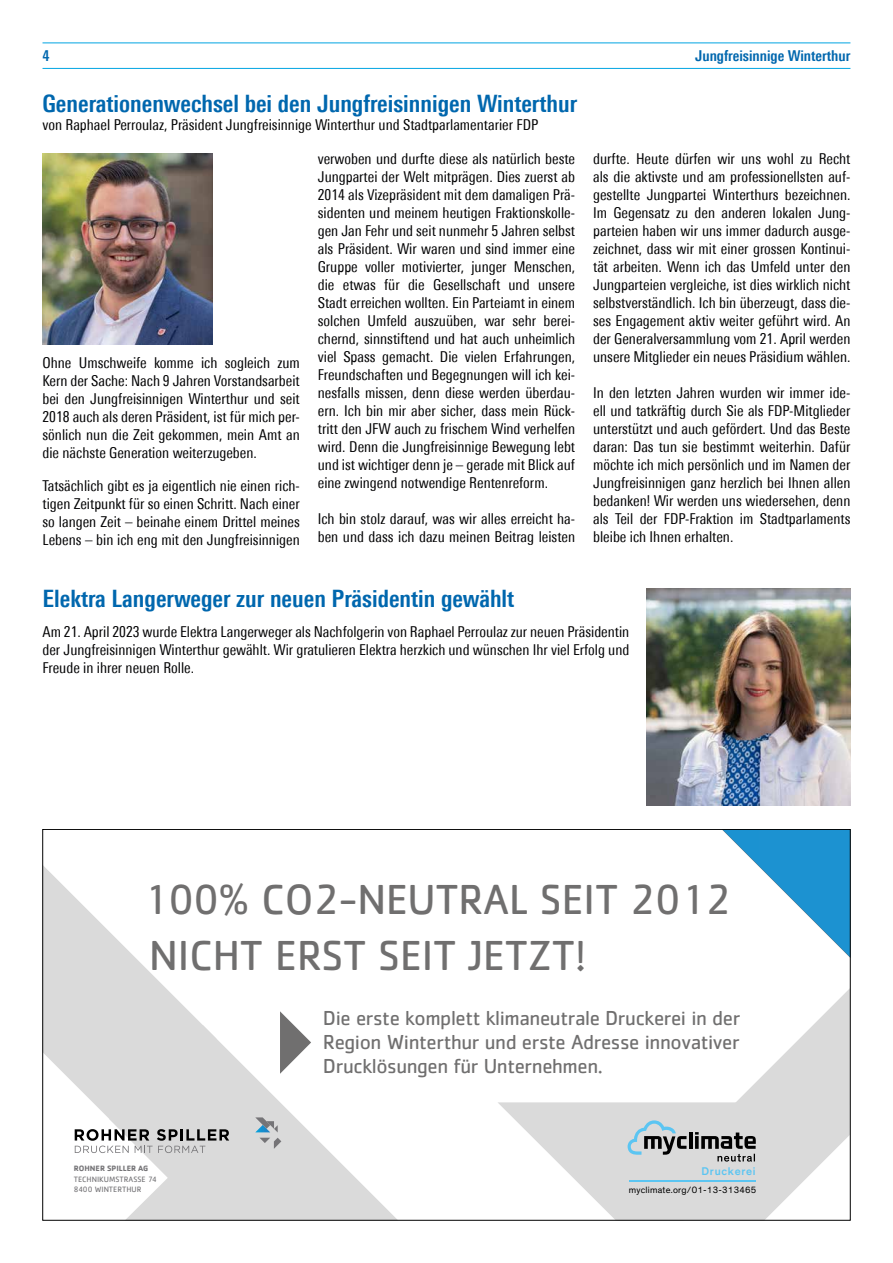
<style>
.page{position:relative;width:893px;height:1263px;background:#fff}
.page>*{position:absolute;margin:0;border:0;box-sizing:border-box;transform-origin:0 0}
.t1{font:43.5px/55.5px "Cachet Std";letter-spacing:-.01em;color:#706f6f}
.t2{font:700 condensed 24px "Univers Next Pro";color:#0067ae}
.t3{font:21px/24px "Cachet Std";letter-spacing:-.02em;color:#706f6f;text-align:justify}
.t4{font:condensed 15px/18px "Univers Next Pro";color:#020203;text-align:justify}
.t5{font:condensed 15px "Univers Next Pro";color:#000}
.t6{font:700 condensed 15px "Univers Next Pro";color:#0067ae}
.t7{font:500 11.4px "d 10878+Theinhardt";letter-spacing:.06em;color:#5bc5f2}
.t8{font:9.3px "e 4 ea 5 b+Theinhardt";letter-spacing:.025em;color:#000}
.t9{font:8.1px/10.4px "Cachet Std";color:#757477}
.t10{font:700 8.1px "Cachet Std";color:#757477}
</style>
<div class="page">
<hr style="left:43px;top:43px;width:807px;height:1px;background:#00a4e2">
<hr style="left:43px;top:68px;width:807px;height:1px;background:#00a4e2">
<img style="left:43px;top:153px;width:170px;height:191px">
<svg style="left:736px;top:990px;width:112px;height:193px;fill:#dadada"></svg>
<svg style="left:216px;top:1038px;width:180px;height:180px;fill:#dadada"></svg>
<svg style="left:45px;top:867px;width:171px;height:351px;fill:#dadada"></svg>
<svg style="left:259px;top:1138px;width:22px;height:11px"></svg>
<svg style="left:75px;top:1129px;width:154px;height:24px"></svg>
<svg style="left:255px;top:1117px;width:23px;height:15px"></svg>
<svg style="left:723px;top:831px;width:125px;height:125px"></svg>
<svg style="left:498px;top:1102px;width:303px;height:116px"></svg>
<svg style="left:280px;top:1011px;width:31px;height:63px"></svg>
<img style="left:646px;top:589px;width:204px;height:216px">
<p class="t6" style="left:43px;top:47px;width:9px">4</p>
<p class="t6" style="left:695px;top:47px;width:157px">Jungfreisinnige Winterthur</p>
<h2 class="t2" style="left:43px;top:89px;width:536px">Generationenwechsel bei den Jungfreisinnigen Winterthur</h2>
<p class="t5" style="left:43px;top:116px;width:497px">von Raphael Perroulaz, Präsident Jungfreisinnige Winterthur und Stadtparlamentarier FDP</p>
<p class="t4" style="left:43px;top:354px;width:259px">Ohne Umschweife komme ich sogleich zum Kern der Sache: Nach 9 Jahren Vorstandsarbeit bei den Jungfreisinnigen Winterthur und seit 2018 auch als deren Präsident, ist für mich per&shy;sönlich nun die Zeit gekommen, mein Amt an die nächste Generation weiterzugeben.</p>
<p class="t4" style="left:43px;top:476px;width:259px">Tatsächlich gibt es ja eigentlich nie einen rich&shy;tigen Zeitpunkt für so einen Schritt. Nach einer so langen Zeit – beinahe einem Drittel meines Lebens – bin ich eng mit den Jungfreisinnigen</p>
<p class="t4" style="left:318px;top:150px;width:259px">verwoben und durfte diese als natürlich beste Jungpartei der Welt mitprägen. Dies zuerst ab 2014 als Vizepräsident mit dem damaligen Prä&shy;sidenten und meinem heutigen Fraktionskolle&shy;gen Jan Fehr und seit nunmehr 5 Jahren selbst als Präsident. Wir waren und sind immer eine Gruppe voller motivierter, junger Menschen, die etwas für die Gesellschaft und unsere Stadt erreichen wollten. Ein Parteiamt in einem solchen Umfeld auszuüben, war sehr berei&shy;chernd, sinnstiftend und hat auch unheimlich viel Spass gemacht. Die vielen Erfahrungen, Freundschaften und Begegnungen will ich kei&shy;nesfalls missen, denn diese werden überdau&shy;ern. Ich bin mir aber sicher, dass mein Rück&shy;tritt den JFW auch zu frischem Wind verhelfen wird. Denn die Jungfreisinnige Bewegung lebt und ist wichtiger denn je – gerade mit Blick auf eine zwingend notwendige Rentenreform.</p>
<p class="t4" style="left:318px;top:510px;width:259px">Ich bin stolz darauf, was wir alles erreicht ha&shy;ben und dass ich dazu meinen Beitrag leisten</p>
<p class="t4" style="left:593px;top:150px;width:259px">durfte. Heute dürfen wir uns wohl zu Recht als die aktivste und am professionellsten auf&shy;gestellte Jungpartei Winterthurs bezeichnen.<br>Im Gegensatz zu den anderen lokalen Jung&shy;parteien haben wir uns immer dadurch ausge&shy;zeichnet, dass wir mit einer grossen Kontinui&shy;tät arbeiten. Wenn ich das Umfeld unter den Jungparteien vergleiche, ist dies wirklich nicht selbstverständlich. Ich bin überzeugt, dass die&shy;ses Engagement aktiv weiter geführt wird. An der Generalversammlung vom 21. April werden unsere Mitglieder ein neues Präsidium wählen.</p>
<p class="t4" style="left:593px;top:384px;width:259px">In den letzten Jahren wurden wir immer ide&shy;ell und tatkräftig durch Sie als FDP-Mitglieder unterstützt und auch gefördert. Und das Beste daran: Das tun sie bestimmt weiterhin. Dafür möchte ich mich persönlich und im Namen der Jungfreisinnigen ganz herzlich bei Ihnen allen bedanken! Wir werden uns wiedersehen, denn als Teil der FDP-Fraktion im Stadtparlaments bleibe ich Ihnen erhalten.</p>
<h2 class="t2" style="left:43px;top:584px;width:473px">Elektra Langerweger zur neuen Präsidentin gewählt</h2>
<p class="t4" style="left:43px;top:623px;width:588px">Am 21. April 2023 wurde Elektra Langerweger als Nachfolgerin von Raphael Perroulaz zur neuen Präsidentin der Jungfreisinnigen Winterthur gewählt. Wir gratulieren Elektra herzkich und wünschen Ihr viel Erfolg und Freude in ihrer neuen Rolle.</p>
<h1 class="t1" style="left:143px;top:871px;width:589px">100% CO2-NEUTRAL SEIT 2012<br>NICHT ERST SEIT JETZT!</h1>
<p class="t10" style="left:74px;top:1163px;width:76px">ROHNER SPILLER AG</p>
<p class="t9" style="left:74px;top:1174px;width:84px">TECHNIKUMSTRASSE 74<br>8400 WINTERTHUR</p>
<h3 class="t3" style="left:323px;top:1006px;width:419px">Die erste komplett klimaneutrale Druckerei in der Region Winterthur und erste Adresse innovativer Drucklösungen für Unternehmen.</h3>
<p class="t7" style="left:701px;top:1165px;width:56px">Druckerei</p>
<p class="t8" style="left:629px;top:1184px;width:129px">myclimate.org/01-13-313465</p>
</div>
